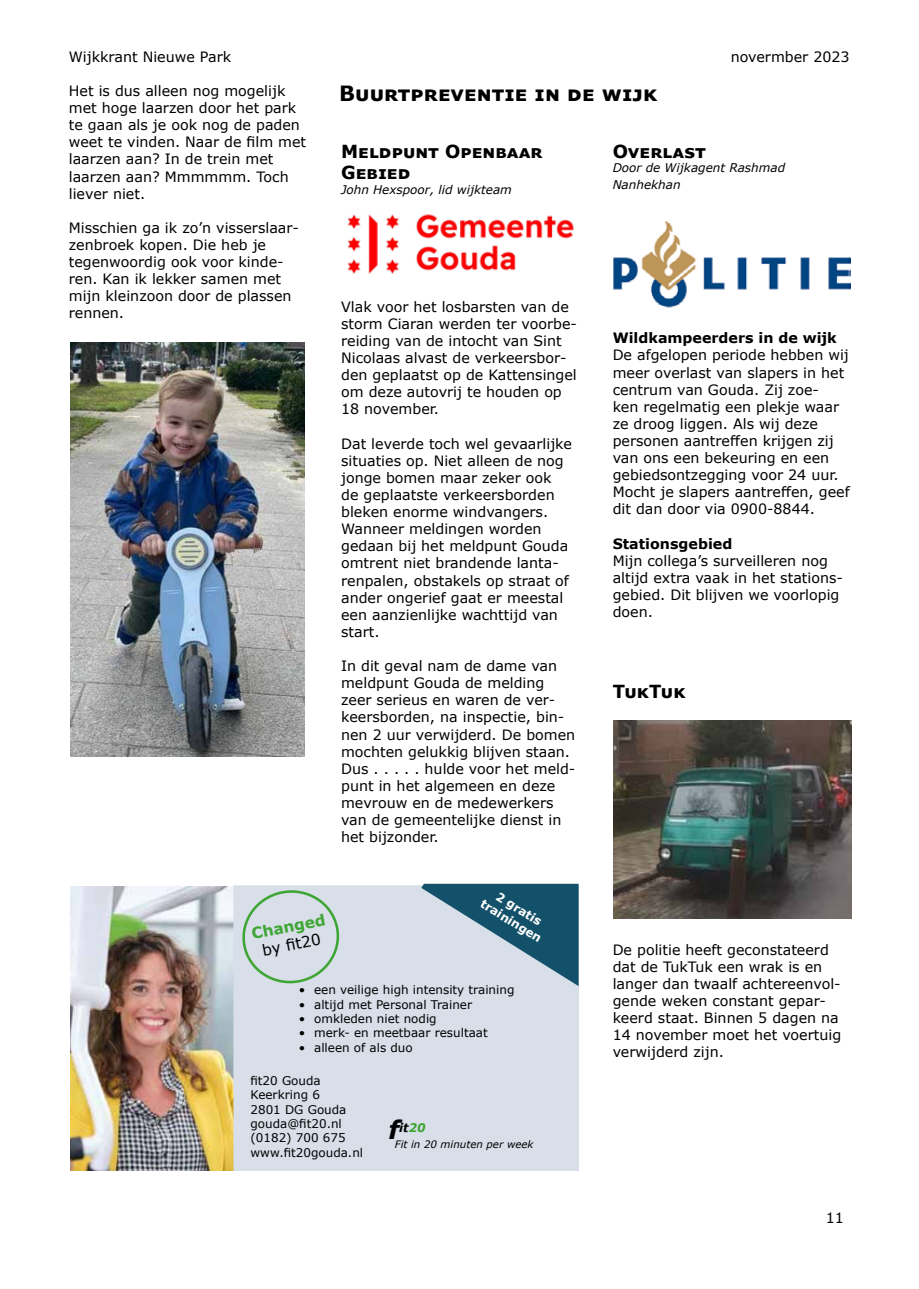
<style>
.page{position:relative;width:919px;height:1289px;background:#fff}
.page>*{position:absolute;margin:0;border:0;box-sizing:border-box;transform-origin:0 0}
.t1{font:700 21px "Verdana";color:#000}
.t2{font:700 18px/21.6px "Verdana";color:#000}
.t3{font:700 15.3px "Verdana";color:#3fa535}
.t4{font:15.3px "Verdana";color:#000}
.t5{font:14.25px/17.1px "Verdana";color:#000}
.t6{font:700 14.25px "Verdana";color:#000}
.t7{font:12px/14.4px "Verdana";color:#000}
.t8{font:italic 12px/17.1px "Verdana";color:#000}
.t9{font:700 12px/14.4px "Verdana";color:#fff;text-align:center}
.t10{font:italic 700 12px "Verdana";color:#000}
.t11{font:italic 10.2px "Verdana";color:#000}
.s1{font-size:25.65px}
.s2{color:#3fa535}
</style>
<div class="page">
<img style="left:347px;top:214px;width:227px;height:60px">
<img style="left:613px;top:221px;width:237px;height:86px">
<img style="left:613px;top:720px;width:238px;height:198px">
<img style="left:71px;top:886px;width:162px;height:284px">
<div style="left:233px;top:885px;width:345px;height:285px;background:#d8dfe9"></div>
<svg style="left:240px;top:887px;width:102px;height:99px;background:#ccdadb"></svg>
<svg style="left:421px;top:883px;width:157px;height:103px;background:#7296a7"></svg>
<img style="left:71px;top:342px;width:233px;height:414px">
<p class="t5" style="left:69px;top:48px;width:164px">Wijkkrant Nieuwe Park</p>
<p class="t5" style="left:730px;top:48px;width:120px">novermber 2023</p>
<h1 class="t1" style="left:339px;top:79px;width:319px">Buurtpreventie in de wijk</h1>
<p class="t5" style="left:69px;top:82px;width:239px">Het is dus alleen nog mogelijk met hoge laarzen door het park te gaan als je ook nog de paden weet te vinden. Naar de film met laarzen aan? In de trein met laarzen aan? Mmmmmm. Toch liever niet.</p>
<p class="t5" style="left:69px;top:219px;width:231px">Misschien ga ik zo’n visserslaar&shy;zenbroek kopen. Die heb je tegenwoordig ook voor kinde&shy;ren. Kan ik lekker samen met mijn kleinzoon door de plassen rennen.</p>
<p class="t2" style="left:341px;top:140px;width:200px">Meldpunt Openbaar<br>Gebied</p>
<p class="t8" style="left:341px;top:181px;width:172px">John Hexspoor, lid wijkteam</p>
<p class="t2" style="left:612px;top:140px;width:95px">Overlast</p>
<p class="t8" style="left:612px;top:159px;width:174px">Door de Wijkagent Rashmad<br>Nanhekhan</p>
<p class="t5" style="left:341px;top:298px;width:237px">Vlak voor het losbarsten van de storm Ciaran werden ter voorbe&shy;reiding van de intocht van Sint<br>Nicolaas alvast de verkeersbor&shy;den geplaatst op de Kattensingel om deze autovrij te houden op<br>18 november.</p>
<p class="t5" style="left:341px;top:435px;width:232px">Dat leverde toch wel gevaarlijke situaties op. Niet alleen de nog jonge bomen maar zeker ook de geplaatste verkeersborden bleken enorme windvangers.<br>Wanneer meldingen worden gedaan bij het meldpunt Gouda omtrent niet brandende lanta&shy;renpalen, obstakels op straat of ander ongerief gaat er meestal een aanzienlijke wachttijd van start.</p>
<p class="t5" style="left:341px;top:657px;width:236px">In dit geval nam de dame van meldpunt Gouda de melding zeer serieus en waren de ver&shy;keersborden, na inspectie, bin&shy;nen 2 uur verwijderd. De bomen mochten gelukkig blijven staan.<br>Dus . . . . . hulde voor het meld&shy;punt in het algemeen en deze mevrouw en de medewerkers van de gemeentelijke dienst in het bijzonder.</p>
<p class="t6" style="left:612px;top:328px;width:226px">Wildkampeerders in de wijk</p>
<p class="t5" style="left:612px;top:346px;width:238px">De afgelopen periode hebben wij meer overlast van slapers in het centrum van Gouda. Zij zoe-<br>ken regelmatig een plekje waar ze droog liggen. Als wij deze personen aantreffen krijgen zij van ons een bekeuring en een gebiedsontzegging voor 24 uur.<br>Mocht je slapers aantreffen, geef dit dan door via 0900-8844.</p>
<p class="t6" style="left:612px;top:533px;width:121px">Stationsgebied</p>
<p class="t5" style="left:612px;top:552px;width:232px">Mijn collega’s surveilleren nog altijd extra vaak in het stations&shy;gebied. Dit blijven we voorlopig doen.</p>
<p class="t2" style="left:612px;top:680px;width:74px">TukTuk</p>
<p class="t3" style="left:250px;top:923px;width:76px;rotate:-11deg">Changed</p>
<p class="t4" style="left:260px;top:940px;width:61px;rotate:-11deg">by fi t20</p>
<p class="t9" style="left:493px;top:883px;width:71px;rotate:32deg">2 gratis trainingen</p>
<p class="t7" style="left:299px;top:982px;width:217px">• een veilige high intensity training</p>
<p class="t7" style="left:299px;top:997px;width:175px">• altijd met Personal Trainer</p>
<p class="t7" style="left:299px;top:1011px;width:139px">• omkleden niet nodig</p>
<p class="t7" style="left:299px;top:1025px;width:190px">• merk- en meetbaar resultaat</p>
<p class="t7" style="left:299px;top:1040px;width:115px">• alleen of als duo</p>
<p class="t7" style="left:250px;top:1073px;width:114px">fit20 Gouda<br>Keerkring 6<br>2801 DG Gouda gouda@fit20.nl (0182) 700 675 www.fit20gouda.nl</p>
<p class="t10" style="left:388px;top:1119px;width:39px"><span class="s1">f</span>it<span class="s2">20</span></p>
<p class="t11" style="left:395px;top:1136px;width:140px">Fit in 20 minuten per week</p>
<p class="t5" style="left:612px;top:940px;width:230px">De politie heeft geconstateerd dat de TukTuk een wrak is en langer dan twaalf achtereenvol&shy;gende weken constant gepar&shy;keerd staat. Binnen 5 dagen na<br>14 november moet het voertuig verwijderd zijn.</p>
<p class="t5" style="left:825px;top:1209px;width:20px">11</p>
</div>
